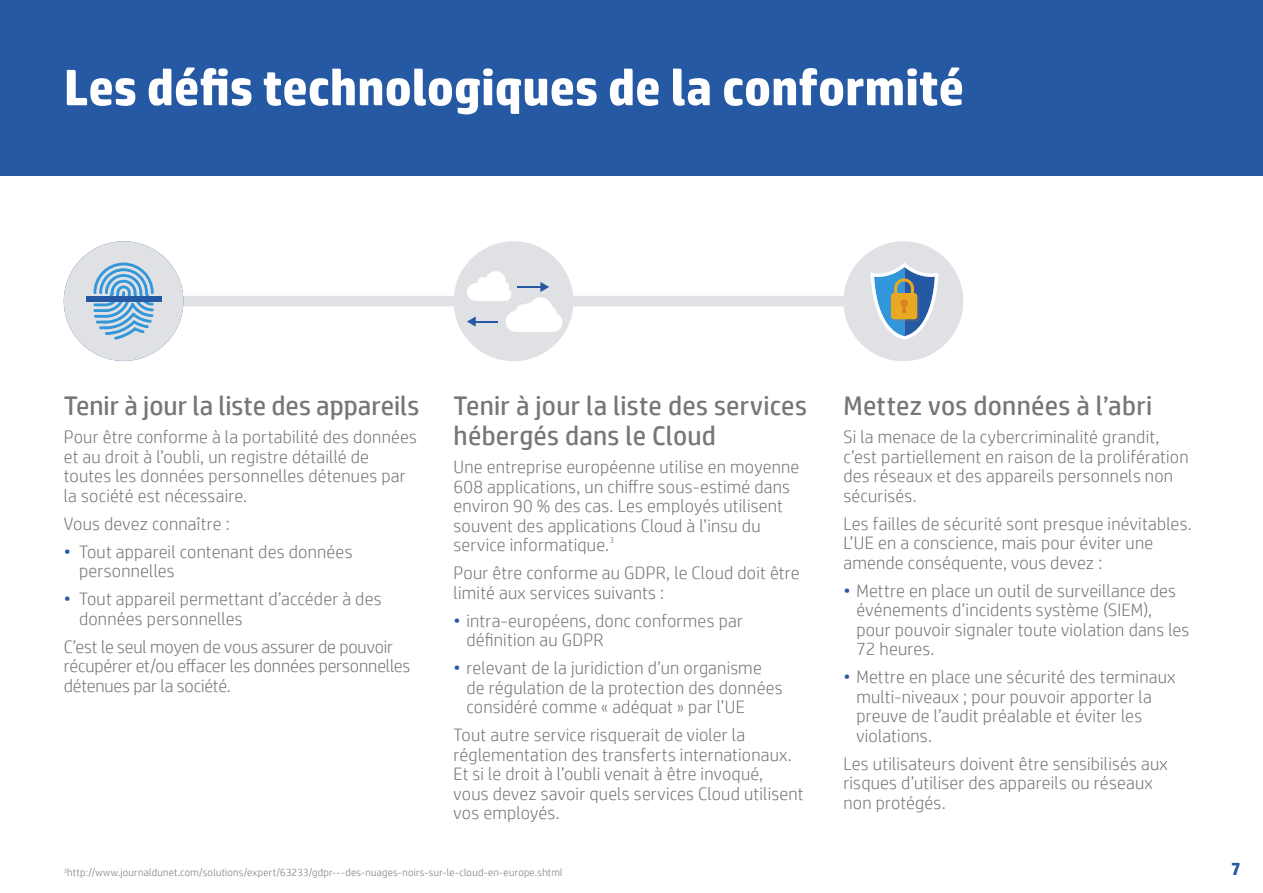
<style>
.page{position:relative;width:1263px;height:893px;background:#fff}
.page>*{position:absolute;margin:0;border:0;box-sizing:border-box;transform-origin:0 0}
.t1{font:700 51px "HP Simplified";letter-spacing:-.005em;color:#fff}
.t2{font:27px/30px "HP Simplified";letter-spacing:.01em;color:#757678}
.t3{font:300 18px/19.5px "HP Simplified";letter-spacing:.01em;color:#757678}
.t4{font:300 18px/19.5px "HP Simplified";letter-spacing:-.01em;color:#757678}
.t5{font:700 18px "HP Simplified";color:#2559a4}
.t6{font:300 10.5px "HP Simplified";letter-spacing:.025em;color:#757678}
.s1{color:#2559a4}
</style>
<div class="page">
<div style="left:0;top:0;width:1263px;height:176px;background:#2559a4"></div>
<div style="left:179px;top:296px;width:667px;height:10px;background:#e0e1e4"></div>
<div style="left:454px;top:241px;width:119px;height:120px;background:#e0e1e4;border-radius:50%"></div>
<div style="left:843px;top:241px;width:120px;height:120px;background:#e0e1e4;border-radius:50%"></div>
<div style="left:63px;top:241px;width:121px;height:120px;background:#e0e1e4;border-radius:50%"></div>
<svg style="left:93px;top:263px;width:61px;height:77px"></svg>
<div style="left:86px;top:296px;width:75px;height:6px;background:#2559a4"></div>
<svg style="left:870px;top:263px;width:68px;height:77px"></svg>
<svg style="left:467px;top:271px;width:96px;height:61px"></svg>
<hr style="left:517px;top:286px;width:25px;height:2px;background:#2559a4">
<hr style="left:472px;top:321px;width:26px;height:2px;background:#2559a4">
<h1 class="t1" style="left:64px;top:54px;width:902px">Les défis technologiques de la conformité</h1>
<h2 class="t2" style="left:64px;top:390px;width:357px">Tenir à jour la liste des appareils</h2>
<p class="t3" style="left:64px;top:427px;width:355px">Pour être conforme à la portabilité des données et au droit à l’oubli, un registre détaillé de toutes les données personnelles détenues par la société est nécessaire.</p>
<p class="t3" style="left:64px;top:513px;width:168px">Vous devez connaître :</p>
<p class="t3" style="left:79px;top:541px;width:275px;text-indent:-15px"><span class="s1">•</span> Tout appareil contenant des données personnelles</p>
<p class="t3" style="left:79px;top:589px;width:304px;text-indent:-15px"><span class="s1">•</span> Tout appareil permettant d’accéder à des données personnelles</p>
<p class="t4" style="left:64px;top:636px;width:348px">C’est le seul moyen de vous assurer de pouvoir récupérer et/ou effacer les données personnelles détenues par la société.</p>
<h2 class="t2" style="left:454px;top:390px;width:355px">Tenir à jour la liste des services hébergés dans le Cloud</h2>
<p class="t3" style="left:454px;top:457px;width:347px">Une entreprise européenne utilise en moyenne 608 applications, un chiffre sous-estimé dans environ 90 % des cas. Les employés utilisent souvent des applications Cloud à l’insu du service informatique.<sup>3</sup></p>
<p class="t3" style="left:454px;top:563px;width:348px">Pour être conforme au GDPR, le Cloud doit être limité aux services suivants :</p>
<p class="t3" style="left:467px;top:610px;width:278px;text-indent:-13px"><span class="s1">•</span> intra-européens, donc conformes par définition au GDPR</p>
<p class="t3" style="left:467px;top:658px;width:317px;text-indent:-13px"><span class="s1">•</span> relevant de la juridiction d’un organisme de régulation de la protection des données considéré comme « adéquat » par l’UE</p>
<p class="t3" style="left:454px;top:725px;width:351px">Tout autre service risquerait de violer la réglementation des transferts internationaux.<br>Et si le droit à l’oubli venait à être invoqué,<br>vous devez savoir quels services Cloud utilisent vos employés.</p>
<p class="t6" style="left:64px;top:866px;width:500px"><sup>3</sup>http://www.journaldunet.com/solutions/expert/63233/gdpr---des-nuages-noirs-sur-le-cloud-en-europe.shtml</p>
<h2 class="t2" style="left:843px;top:390px;width:310px">Mettez vos données à l’abri</h2>
<p class="t3" style="left:843px;top:427px;width:347px">Si la menace de la cybercriminalité grandit, c’est partiellement en raison de la prolifération des réseaux et des appareils personnels non sécurisés.</p>
<p class="t3" style="left:843px;top:513px;width:350px">Les failles de sécurité sont presque inévitables.<br>L’UE en a conscience, mais pour éviter une amende conséquente, vous devez :</p>
<p class="t3" style="left:856px;top:580px;width:335px;text-indent:-13px"><span class="s1">•</span> Mettre en place un outil de surveillance des événements d’incidents système (SIEM), pour pouvoir signaler toute violation dans les 72 heures.</p>
<p class="t3" style="left:856px;top:667px;width:321px;text-indent:-13px"><span class="s1">•</span> Mettre en place une sécurité des terminaux multi-niveaux ; pour pouvoir apporter la preuve de l’audit préalable et éviter les violations.</p>
<p class="t3" style="left:843px;top:753px;width:326px">Les utilisateurs doivent être sensibilisés aux risques d’utiliser des appareils ou réseaux non protégés.</p>
<p class="t5" style="left:1231px;top:857px;width:11px">7</p>
</div>
